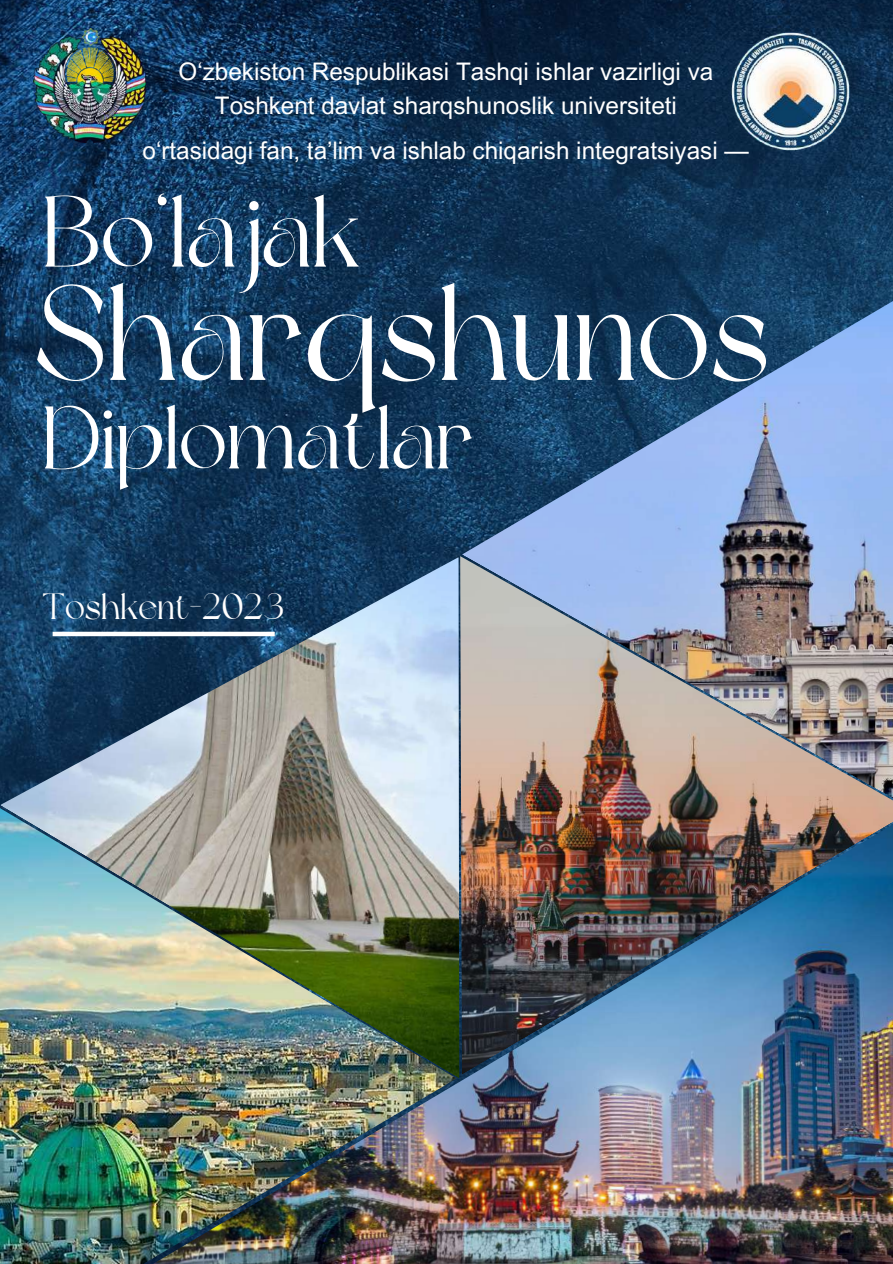
<style>
.page{position:relative;width:893px;height:1264px;background:#fff}
.page>*{position:absolute;margin:0;border:0;box-sizing:border-box;transform-origin:0 0}
.t1{font:134.4px "Dream Avenue";color:#fff}
.t2{font:99.75px "Dream Avenue";color:#fff}
.t3{font:88.2px "Dream Avenue";color:#fff}
.t4{font:36.45px "Dream Avenue";color:#fff}
.t5{font:24.15px/33.8px "Arial MT Pro";color:#fff;text-align:center}
</style>
<div class="page">
<img style="left:0;top:0;width:892px;height:795px">
<img style="left:0;top:557px;width:459px;height:238px">
<img style="left:0;top:795px;width:892px;height:468px">
<img style="left:462px;top:252px;width:430px;height:304px">
<img style="left:460px;top:556px;width:432px;height:518px">
<img style="left:727px;top:29px;width:126px;height:126px">
<img style="left:33px;top:29px;width:113px;height:113px">
<div style="left:53px;top:631px;width:222px;height:5px;background:#fff"></div>
<p class="t5" style="left:179px;top:58px;width:536px">O‘zbekiston Respublikasi Tashqi ishlar vazirligi va<br>Toshkent davlat sharqshunoslik universiteti</p>
<p class="t5" style="left:143px;top:136px;width:607px">o‘rtasidagi fan, ta’lim va ishlab chiqarish integratsiyasi —</p>
<h2 class="t2" style="left:42px;top:192px;width:320px">Bo‘lajak</h2>
<h1 class="t1" style="left:33px;top:279px;width:737px">Sharqshunos</h1>
<h3 class="t3" style="left:42px;top:402px;width:433px">Diplomatlar</h3>
<h3 class="t4" style="left:42px;top:591px;width:243px">Toshkent-2023</h3>
</div>
